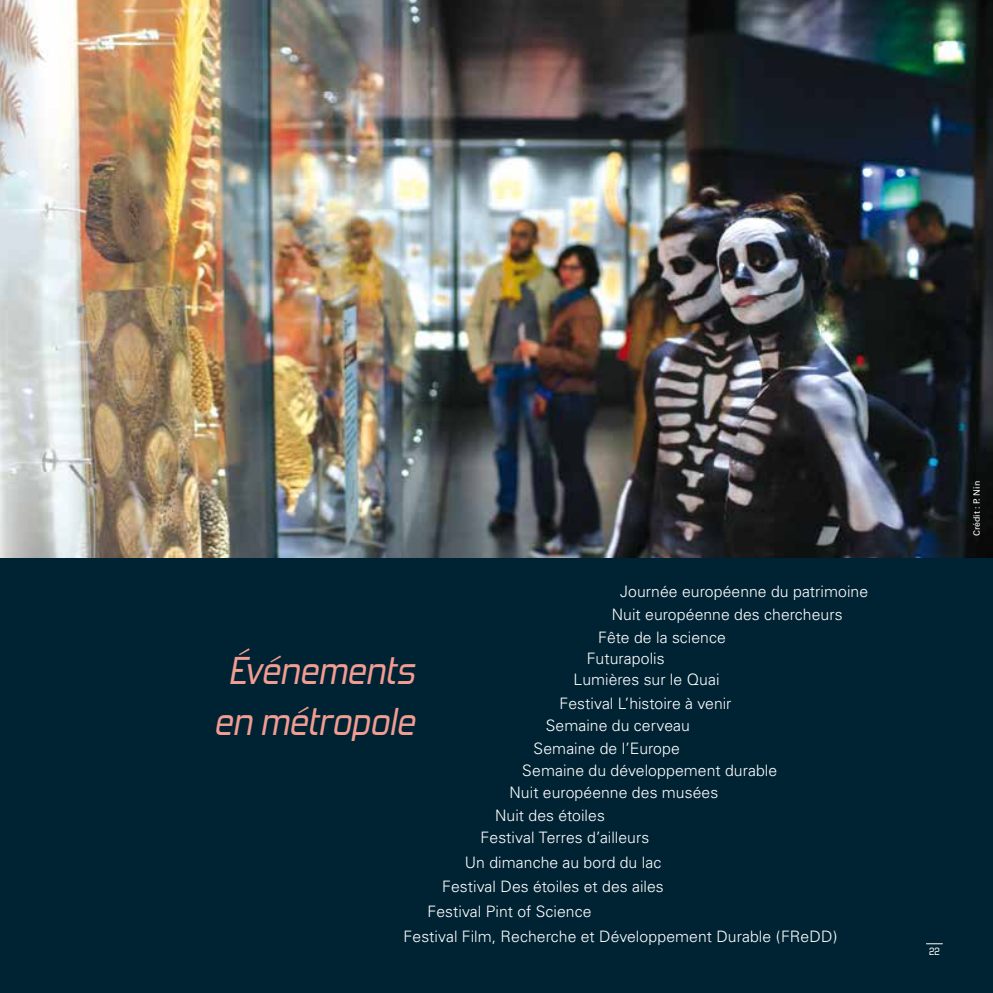
<style>
.page{position:relative;width:993px;height:993px;background:#fff}
.page>*{position:absolute;margin:0;border:0;box-sizing:border-box;transform-origin:0 0}
.t1{font:italic 38.5px/50.8px "Forgotten Futurist Rg";letter-spacing:.005em;color:#f29c92;text-align:center}
.t2{font:300 15.75px/20.3px "Univers";letter-spacing:.005em;color:#fff}
.t3{font:10.5px "Forgotten Futurist Rg";color:#fff}
.t4{font:8.75px "Univers";color:#fff}
</style>
<div class="page">
<div style="left:0;top:0;width:992px;height:992px;background:#002334"></div>
<img style="left:0;top:0;width:992px;height:557px">
<svg style="left:926px;top:943px;width:16px;height:1px"></svg>
<h1 class="t1" style="left:214px;top:644px;width:202px">Événements en métropole</h1>
<p class="t2" style="left:620px;top:581px;width:249px">Journée européenne du patrimoine</p>
<p class="t2" style="left:611px;top:603px;width:232px">Nuit européenne des chercheurs</p>
<p class="t2" style="left:598px;top:627px;width:129px">Fête de la science</p>
<p class="t2" style="left:573px;top:648px;width:147px;text-indent:13px">Futurapolis<br>Lumières sur le Quai</p>
<p class="t2" style="left:559px;top:693px;width:173px">Festival L’histoire à venir</p>
<p class="t2" style="left:545px;top:715px;width:146px">Semaine du cerveau</p>
<p class="t2" style="left:533px;top:737px;width:148px">Semaine de l’Europe</p>
<p class="t2" style="left:522px;top:760px;width:256px">Semaine du développement durable</p>
<p class="t2" style="left:509px;top:782px;width:210px">Nuit européenne des musées</p>
<p class="t2" style="left:495px;top:804px;width:111px">Nuit des étoiles</p>
<p class="t2" style="left:480px;top:827px;width:170px">Festival Terres d’ailleurs</p>
<p class="t2" style="left:464px;top:851px;width:198px">Un dimanche au bord du lac</p>
<p class="t2" style="left:442px;top:876px;width:223px">Festival Des étoiles et des ailes</p>
<p class="t2" style="left:427px;top:900px;width:165px">Festival Pint of Science</p>
<p class="t2" style="left:403px;top:925px;width:435px">Festival Film, Recherche et Développement Durable (FReDD)</p>
<p class="t4" style="left:971px;top:536px;width:57px;rotate:-90deg">Crédit : P. Nin</p>
<p class="t3" style="left:928px;top:944px;width:12px">22</p>
</div>
